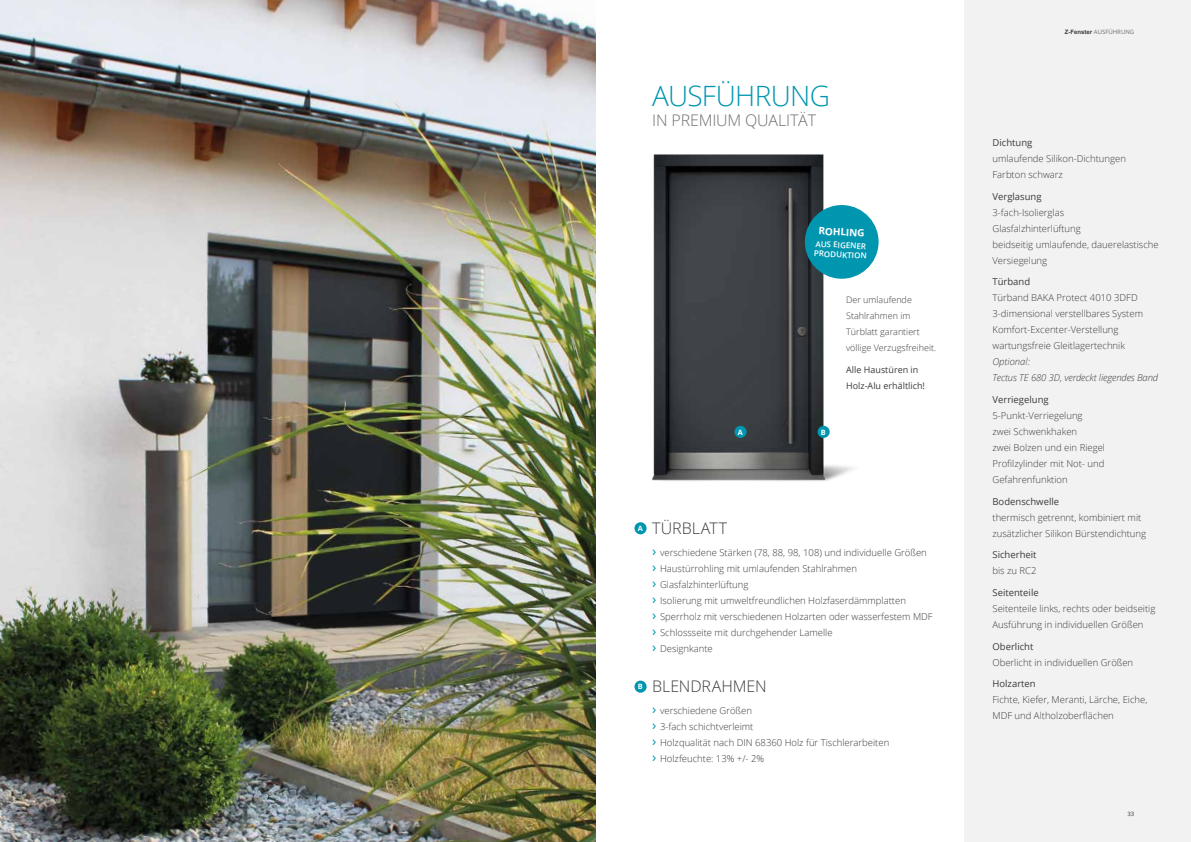
<style>
.page{position:relative;width:1191px;height:842px;background:#fff}
.page>*{position:absolute;margin:0;border:0;box-sizing:border-box;transform-origin:0 0}
.t1{font:300 28px "Open Sans";letter-spacing:-.02em;color:#0096b0}
.t2{font:300 16px "Open Sans";color:#3c3c3b}
.t3{font:300 16px "Open Sans";letter-spacing:-.01em;color:#706f6f}
.t4{font:700 10px "Open Sans";color:#fff}
.t5{font:300 9.5px/16px "Open Sans";color:#3c3c3b}
.t6{font:9.5px "Open Sans";color:#3c3c3b}
.t7{font:italic 300 9.5px/16px "Open Sans";letter-spacing:-.01em;color:#3c3c3b}
.t8{font:300 9px/16px "Open Sans";color:#3c3c3b}
.t9{font:9px/16px "Open Sans";color:#3c3c3b}
.t10{font:600 8px/9.6px "Open Sans";color:#fff}
.t11{font:700 7.3px "Open Sans";color:#fff}
.t12{font:6px "Open Sans";color:#706f6f}
.t13{font:6px "Open Sans";color:#3c3c3b}
.s1{font-weight:400;font-size:14px;color:#0096b0}
.s2{font-family:"Arial";font-weight:700;color:#3c3c3b}
</style>
<div class="page">
<img style="left:0;top:0;width:595px;height:842px">
<div style="left:964px;top:0;width:227px;height:842px;background:#f2f2f2"></div>
<img style="left:652px;top:154px;width:201px;height:327px">
<svg style="left:804px;top:204px;width:75px;height:76px"></svg>
<div style="left:634px;top:522px;width:12px;height:12px;background:#0096b0;border-radius:50%"></div>
<div style="left:734px;top:426px;width:12px;height:12px;background:#0096b0;border-radius:50%"></div>
<div style="left:634px;top:681px;width:12px;height:12px;background:#0096b0;border-radius:50%"></div>
<div style="left:817px;top:426px;width:12px;height:12px;background:#0096b0;border-radius:50%"></div>
<h1 class="t1" style="left:652px;top:77px;width:179px">AUSFÜHRUNG</h1>
<h2 class="t3" style="left:652px;top:110px;width:165px">IN PREMIUM QUALITÄT</h2>
<p class="t11" style="left:738px;top:427px;width:7px">A</p>
<p class="t4" style="left:819px;top:224px;width:47px;rotate:3deg">ROHLING</p>
<p class="t10" style="left:815px;top:239px;width:54px;rotate:3deg">AUS EIGENER<br>PRODUKTION</p>
<p class="t11" style="left:821px;top:427px;width:6px">B</p>
<p class="t8" style="left:846px;top:292px;width:92px">Der umlaufende<br>Stahlrahmen im<br>Türblatt garantiert völlige Verzugsfreiheit.</p>
<p class="t9" style="left:846px;top:362px;width:80px">Alle Haustüren in<br>Holz-Alu erhältlich!</p>
<p class="t11" style="left:638px;top:523px;width:7px">A</p>
<p class="t11" style="left:638px;top:682px;width:6px">B</p>
<h2 class="t2" style="left:652px;top:517px;width:76px">TÜRBLATT</h2>
<p class="t5" style="left:652px;top:544px;width:282px"><span class="s1">›</span> verschiedene Stärken (78, 88, 98, 108) und individuelle Größen <span class="s1">›</span> Haustürrohling mit umlaufenden Stahlrahmen<br><span class="s1">›</span> Glasfalzhinterlüftung<br><span class="s1">›</span> Isolierung mit umweltfreundlichen Holzfaserdämmplatten<br><span class="s1">›</span> Sperrholz mit verschiedenen Holzarten oder wasserfestem MDF <span class="s1">›</span> Schlossseite mit durchgehender Lamelle<br><span class="s1">›</span> Designkante</p>
<h2 class="t2" style="left:652px;top:675px;width:116px">BLENDRAHMEN</h2>
<p class="t5" style="left:652px;top:702px;width:239px"><span class="s1">›</span> verschiedene Größen<br><span class="s1">›</span> 3-fach schichtverleimt<br><span class="s1">›</span> Holzqualität nach DIN 68360 Holz für Tischlerarbeiten <span class="s1">›</span> Holzfeuchte: 13% +/- 2%</p>
<p class="t12" style="left:1065px;top:28px;width:71px"><span class="s2">Z-Fenster</span> AUSFÜHRUNG</p>
<p class="t6" style="left:992px;top:136px;width:41px">Dichtung</p>
<p class="t5" style="left:992px;top:150px;width:135px">umlaufende Silikon-Dichtungen<br>Farbton schwarz</p>
<p class="t6" style="left:992px;top:190px;width:51px">Verglasung</p>
<p class="t5" style="left:992px;top:204px;width:168px">3-fach-Isolierglas<br>Glasfalzhinterlüftung<br>beidseitig umlaufende, dauerelastische<br>Versiegelung</p>
<p class="t6" style="left:992px;top:275px;width:39px">Türband</p>
<p class="t5" style="left:992px;top:290px;width:152px">Türband BAKA Protect 4010 3DFD 3-dimensional verstellbares System Komfort-Excenter-Verstellung wartungsfreie Gleitlagertechnik</p>
<p class="t7" style="left:992px;top:353px;width:167px">Optional:<br>Tectus TE 680 3D, verdeckt liegendes Band</p>
<p class="t6" style="left:992px;top:393px;width:58px">Verriegelung</p>
<p class="t5" style="left:992px;top:407px;width:114px">5-Punkt-Verriegelung<br>zwei Schwenkhaken<br>zwei Bolzen und ein Riegel<br>Profilzylinder mit Not- und<br>Gefahrenfunktion</p>
<p class="t6" style="left:992px;top:495px;width:68px">Bodenschwelle</p>
<p class="t5" style="left:992px;top:509px;width:155px">thermisch getrennt, kombiniert mit zusätzlicher Silikon Bürstendichtung</p>
<p class="t6" style="left:992px;top:548px;width:46px">Sicherheit</p>
<p class="t5" style="left:992px;top:562px;width:46px">bis zu RC2</p>
<p class="t6" style="left:992px;top:586px;width:48px">Seitenteile</p>
<p class="t5" style="left:992px;top:600px;width:164px">Seitenteile links, rechts oder beidseitig<br>Ausführung in individuellen Größen</p>
<p class="t6" style="left:992px;top:640px;width:42px">Oberlicht</p>
<p class="t5" style="left:992px;top:654px;width:142px">Oberlicht in individuellen Größen</p>
<p class="t6" style="left:992px;top:677px;width:45px">Holzarten</p>
<p class="t5" style="left:992px;top:691px;width:156px">Fichte, Kiefer, Meranti, Lärche, Eiche,<br>MDF und Altholzoberflächen</p>
<p class="t13" style="left:1127px;top:810px;width:8px">33</p>
</div>
